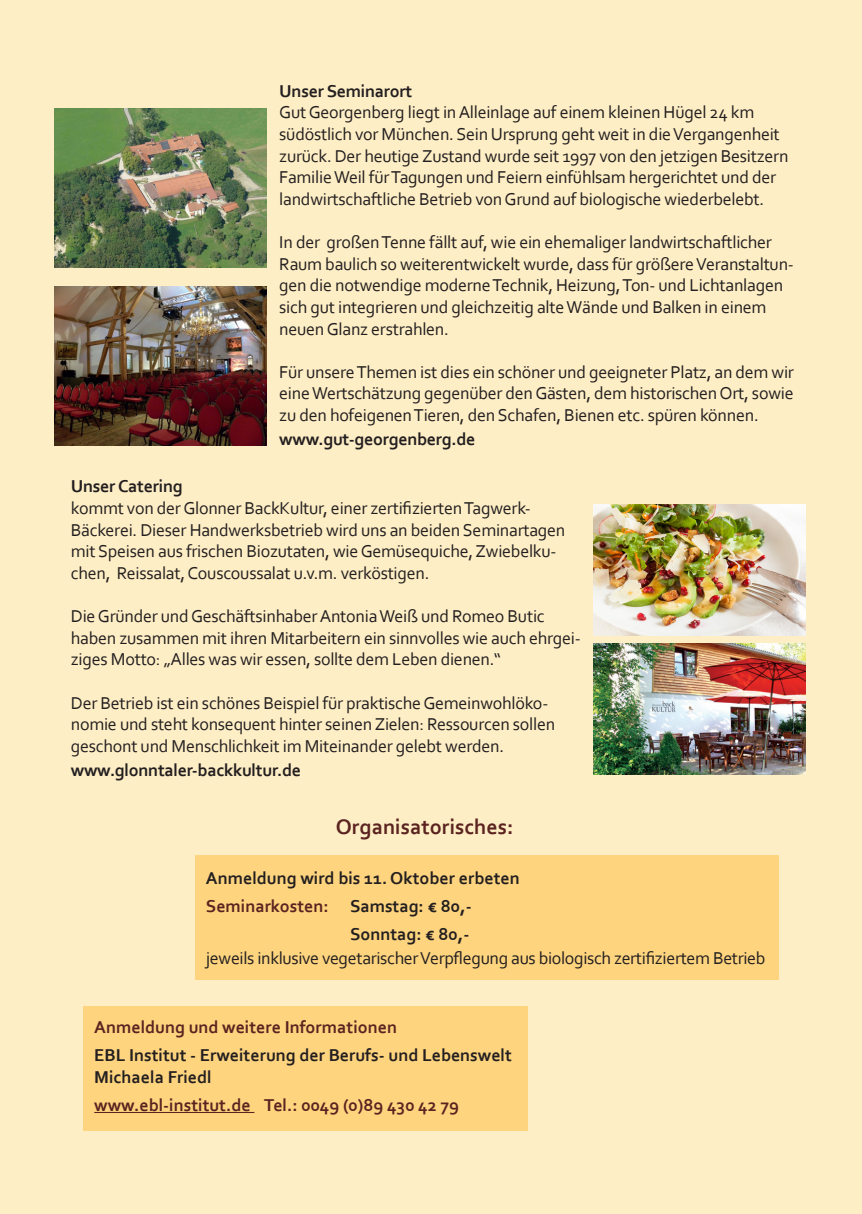
<style>
.page{position:relative;width:862px;height:1214px;background:#fff}
.page>*{position:absolute;margin:0;border:0;box-sizing:border-box;transform-origin:0 0}
.t1{font:700 22px "Corbel";color:#5b2320}
.t2{font:18px/21.6px "Corbel";letter-spacing:-.015em;color:#231f20}
.t3{font:700 18px "Corbel";color:#231f20}
.t4{font:700 18px "Corbel";color:#5b2320}
.s1{color:#231f20}
</style>
<div class="page">
<div style="left:0;top:0;width:862px;height:1213px;background:#feeec5"></div>
<div style="left:195px;top:855px;width:583px;height:124px;background:#fed47e"></div>
<div style="left:83px;top:1005px;width:444px;height:125px;background:#fed47e"></div>
<hr style="left:94px;top:1111px;width:160px;height:1px;background:#5b2320">
<img style="left:55px;top:286px;width:211px;height:159px">
<img style="left:594px;top:504px;width:211px;height:131px">
<img style="left:594px;top:643px;width:211px;height:131px">
<img style="left:55px;top:109px;width:211px;height:159px">
<p class="t3" style="left:279px;top:80px;width:135px">Unser Seminarort</p>
<p class="t2" style="left:279px;top:101px;width:511px">Gut Georgenberg liegt in Alleinlage auf einem kleinen Hügel 24 km südöstlich vor München. Sein Ursprung geht weit in die Vergangenheit zurück. Der heutige Zustand wurde seit 1997 von den jetzigen Besitzern Familie Weil für Tagungen und Feiern einfühlsam hergerichtet und der landwirtschaftliche Betrieb von Grund auf biologische wiederbelebt.</p>
<p class="t2" style="left:279px;top:231px;width:516px">In der großen Tenne fällt auf, wie ein ehemaliger landwirtschaftlicher Raum baulich so weiterentwickelt wurde, dass für größere Veranstaltun&shy;gen die notwendige moderne Technik, Heizung, Ton- und Lichtanlagen sich gut integrieren und gleichzeitig alte Wände und Balken in einem neuen Glanz erstrahlen.</p>
<p class="t2" style="left:279px;top:360px;width:516px;text-align:justify">Für unsere Themen ist dies ein schöner und geeigneter Platz, an dem wir eine Wertschätzung gegenüber den Gästen, dem historischen Ort, sowie zu den hofeigenen Tieren, den Schafen, Bienen etc. spüren können.</p>
<p class="t3" style="left:279px;top:428px;width:198px">www.gut-georgenberg.de</p>
<p class="t3" style="left:71px;top:475px;width:113px">Unser Catering</p>
<p class="t2" style="left:71px;top:497px;width:461px">kommt von der Glonner BackKultur, einer zertifizierten Tagwerk-</p>
<p class="t2" style="left:71px;top:518px;width:496px">Bäckerei. Dieser Handwerksbetrieb wird uns an beiden Seminartagen mit Speisen aus frischen Biozutaten, wie Gemüsequiche, Zwiebelku&shy;chen, Reissalat, Couscoussalat u.v.m. verköstigen.</p>
<p class="t2" style="left:71px;top:605px;width:511px">Die Gründer und Geschäftsinhaber Antonia Weiß und Romeo Butic haben zusammen mit ihren Mitarbeitern ein sinnvolles wie auch ehrgei&shy;ziges Motto: „Alles was wir essen, sollte dem Leben dienen.“</p>
<p class="t2" style="left:71px;top:691px;width:486px">Der Betrieb ist ein schönes Beispiel für praktische Gemeinwohlöko&shy;nomie und steht konsequent hinter seinen Zielen: Ressourcen sollen geschont und Menschlichkeit im Miteinander gelebt werden.</p>
<p class="t3" style="left:71px;top:758px;width:232px">www.glonntaler-backkultur.de</p>
<p class="t1" style="left:336px;top:813px;width:179px">Organisatorisches:</p>
<p class="t3" style="left:206px;top:867px;width:315px">Anmeldung wird bis 11. Oktober erbeten</p>
<p class="t4" style="left:206px;top:895px;width:267px">Seminarkosten: <span class="s1">Samstag: € 80,-</span></p>
<p class="t3" style="left:350px;top:923px;width:121px">Sonntag: € 80,-</p>
<p class="t2" style="left:206px;top:946px;width:561px">jeweils inklusive vegetarischer Verpflegung aus biologisch zertifiziertem Betrieb</p>
<p class="t4" style="left:94px;top:1015px;width:304px">Anmeldung und weitere Informationen</p>
<p class="t3" style="left:94px;top:1043px;width:419px">EBL Institut - Erweiterung der Berufs- und Lebenswelt</p>
<p class="t3" style="left:94px;top:1065px;width:119px">Michaela Friedl</p>
<p class="t4" style="left:94px;top:1093px;width:366px">www.ebl-institut.de Tel.: 0049 (0)89 430 42 79</p>
</div>
